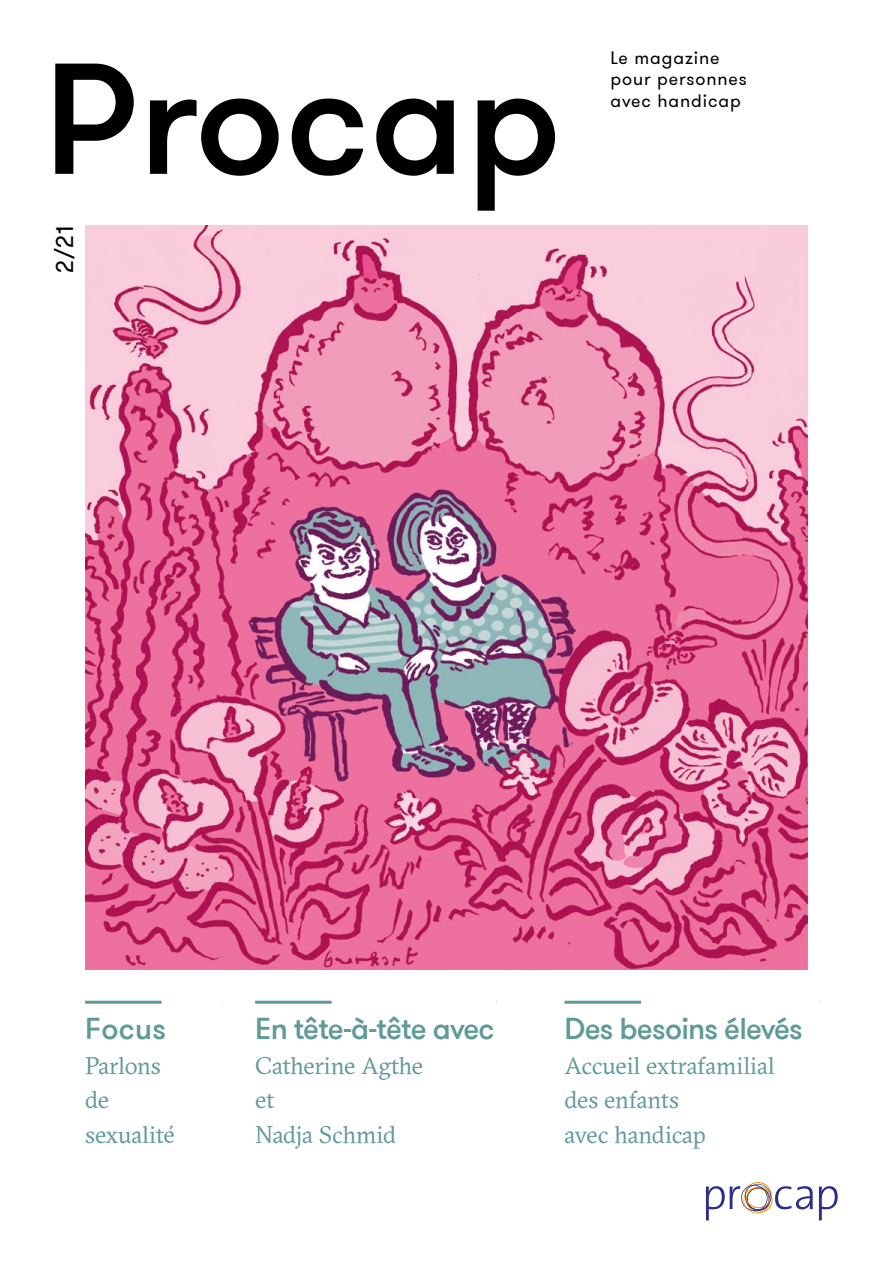
<style>
.page{position:relative;width:893px;height:1263px;background:#fff}
.page>*{position:absolute;margin:0;border:0;box-sizing:border-box;transform-origin:0 0}
.t1{font:500 157.5px "GT Walsheim Pro";letter-spacing:.005em;color:#000}
.Titelseite_Anriss_Ti{font:500 30px "GT Walsheim Pro";letter-spacing:-.025em;color:#609a98}
.Titelseite_Anriss_Gr{font:24px/34.5px "GT Sectra";letter-spacing:-.005em;color:#609a98}
.Titelseite_Ausgabenu{font:24px "GT Walsheim Pro";color:#000}
.t2{font:18px/21.8px "GT Walsheim Pro";letter-spacing:.05em;color:#000}
</style>
<div class="page">
<svg style="left:819px;top:1186px;width:19px;height:34px"></svg>
<svg style="left:706px;top:1182px;width:107px;height:38px"></svg>
<hr style="left:85px;top:1001px;width:138px;height:3px;background:#609a98">
<div style="left:162px;top:999px;width:61px;height:6px;background:#fff"></div>
<hr style="left:564px;top:1001px;width:257px;height:3px;background:#609a98">
<div style="left:641px;top:999px;width:180px;height:6px;background:#fff"></div>
<hr style="left:255px;top:1001px;width:241px;height:3px;background:#609a98">
<div style="left:332px;top:999px;width:164px;height:6px;background:#fff"></div>
<img style="left:85px;top:225px;width:723px;height:744px">
<p class="t1" style="left:44px;top:20px;width:519px">Procap</p>
<p class="Titelseite_Ausgabenu" style="left:50px;top:273px;width:49px;rotate:-90deg">2/21</p>
<p class="t2" style="left:610px;top:47px;width:138px">Le magazine pour personnes avec handicap</p>
<p class="Titelseite_Anriss_Ti" style="left:85px;top:1010px;width:82px">Focus</p>
<p class="Titelseite_Anriss_Gr" style="left:85px;top:1048px;width:91px">Parlons de sexualité</p>
<p class="Titelseite_Anriss_Ti" style="left:255px;top:1010px;width:241px">En tête-à-tête avec</p>
<p class="Titelseite_Anriss_Gr" style="left:255px;top:1048px;width:169px">Catherine Agthe et<br>Nadja Schmid</p>
<p class="Titelseite_Anriss_Ti" style="left:564px;top:1010px;width:240px">Des besoins élevés</p>
<p class="Titelseite_Anriss_Gr" style="left:564px;top:1048px;width:212px">Accueil extrafamilial</p>
<p class="Titelseite_Anriss_Gr" style="left:564px;top:1083px;width:116px">des enfants</p>
<p class="Titelseite_Anriss_Gr" style="left:564px;top:1117px;width:143px">avec handicap</p>
</div>
